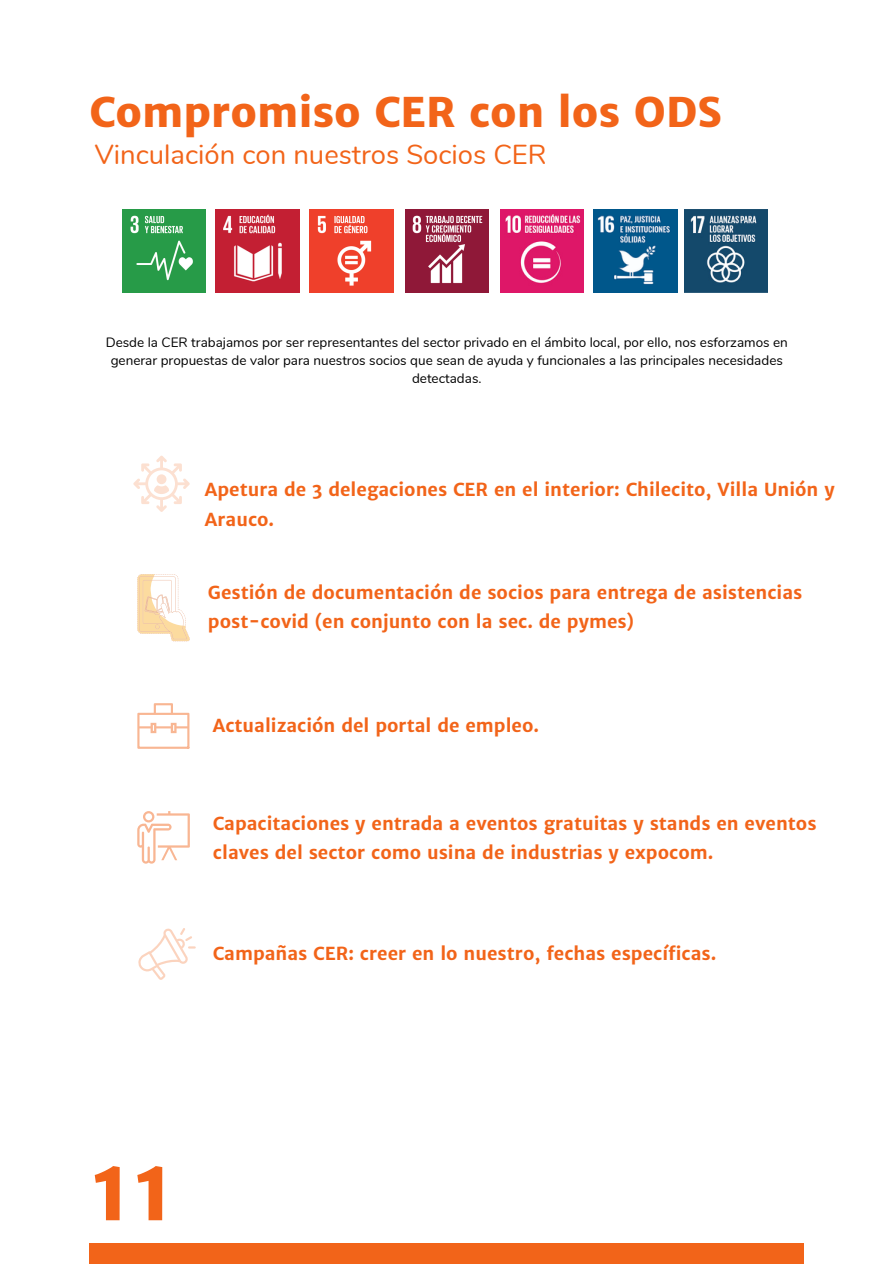
<style>
.page{position:relative;width:894px;height:1264px;background:#fff}
.page>*{position:absolute;margin:0;border:0;box-sizing:border-box;transform-origin:0 0}
.t1{font:700 86.85px "Merriweather Sans";color:#f26419}
.t2{font:800 40.95px "Merriweather Sans";color:#f26419}
.t3{font:27.45px "Nunito";color:#f26419}
.t4{font:700 18px/29.2px "Merriweather Sans";color:#f26419}
.t5{font:13.5px/18px "Nunito";color:#000;text-align:center}
</style>
<div class="page">
<div style="left:89px;top:1243px;width:715px;height:20px;background:#f26419"></div>
<img style="left:122px;top:209px;width:83px;height:84px">
<img style="left:216px;top:209px;width:83px;height:84px">
<img style="left:310px;top:209px;width:83px;height:84px">
<img style="left:405px;top:209px;width:83px;height:84px">
<img style="left:500px;top:209px;width:83px;height:84px">
<img style="left:593px;top:209px;width:84px;height:84px">
<img style="left:684px;top:209px;width:83px;height:84px">
<svg style="left:137px;top:574px;width:53px;height:67px"></svg>
<svg style="left:137px;top:703px;width:53px;height:46px"></svg>
<svg style="left:137px;top:811px;width:53px;height:52px"></svg>
<svg style="left:133px;top:455px;width:57px;height:57px"></svg>
<svg style="left:138px;top:928px;width:57px;height:51px"></svg>
<p class="t2" style="left:89px;top:86px;width:634px">Compromiso CER con los ODS</p>
<p class="t3" style="left:95px;top:136px;width:453px">Vinculación con nuestros Socios CER</p>
<p class="t5" style="left:106px;top:333px;width:683px">Desde la CER trabajamos por ser representantes del sector privado en el ámbito local, por ello, nos esforzamos en generar propuestas de valor para nuestros socios que sean de ayuda y funcionales a las principales necesidades detectadas.</p>
<p class="t4" style="left:205px;top:475px;width:631px">Apetura de 3 delegaciones CER en el interior: Chilecito, Villa Unión y<br>Arauco.</p>
<p class="t4" style="left:208px;top:577px;width:595px">Gestión de documentación de socios para entrega de asistencias post-covid (en conjunto con la sec. de pymes)</p>
<p class="t4" style="left:213px;top:710px;width:327px">Actualización del portal de empleo.</p>
<p class="t4" style="left:213px;top:808px;width:605px">Capacitaciones y entrada a eventos gratuitas y stands en eventos claves del sector como usina de industrias y expocom.</p>
<h3 class="t4" style="left:213px;top:938px;width:505px">Campañas CER: creer en lo nuestro, fechas específicas.</h3>
<p class="t1" style="left:89px;top:1134px;width:87px">11</p>
</div>
